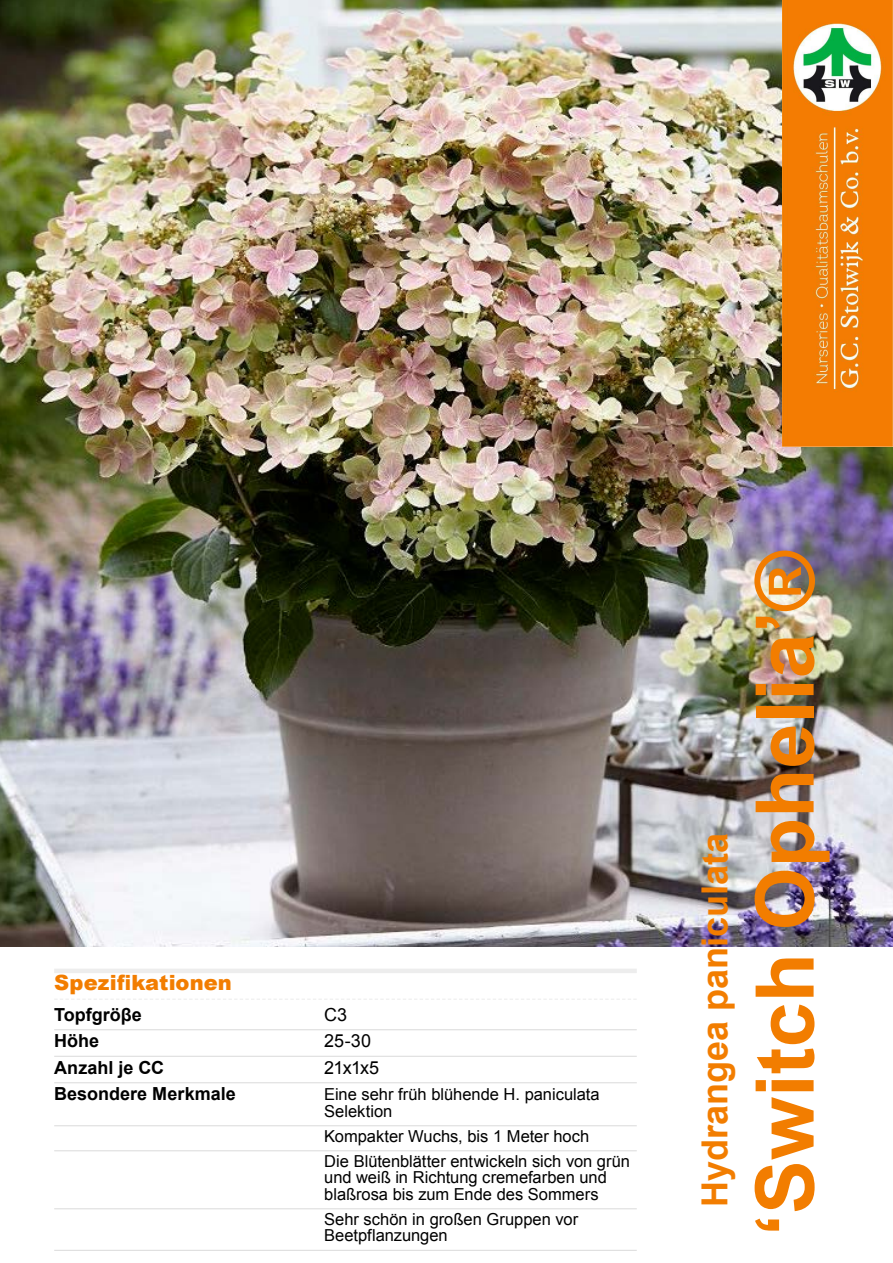
<style>
.page{position:relative;width:893px;height:1263px;background:#fff}
.page>*{position:absolute;margin:0;border:0;box-sizing:border-box;transform-origin:0 0}
.t1{font:700 81px "Arial";color:#f27d00}
.t2{font:700 36px "Arial";color:#f27d00}
.t3{font:900 21px "Arial";letter-spacing:.005em;color:#f27d00}
.t4{font:700 18px "Arial";color:#000}
.t5{font:18px "Arial";letter-spacing:-.02em;color:#000}
.t6{font:16.5px/16.5px "Arial";color:#000}
</style>
<div class="page">
<img style="left:0;top:0;width:893px;height:946px">
<div style="left:54px;top:968px;width:583px;height:5px;background:#ededed"></div>
<svg style="left:54px;top:999px;width:582px;height:1px"></svg>
<hr style="left:54px;top:1029px;width:583px;height:1px;background:#dadada">
<hr style="left:54px;top:1056px;width:583px;height:1px;background:#dadada">
<hr style="left:54px;top:1082px;width:583px;height:1px;background:#dadada">
<hr style="left:54px;top:1125px;width:583px;height:1px;background:#dadada">
<hr style="left:54px;top:1150px;width:583px;height:1px;background:#dadada">
<hr style="left:54px;top:1208px;width:583px;height:1px;background:#dadada">
<hr style="left:54px;top:1250px;width:583px;height:1px;background:#dadada">
<img style="left:782px;top:0;width:111px;height:447px">
<p class="t3" style="left:54px;top:967px;width:179px">Spezifikationen</p>
<p class="t4" style="left:54px;top:1002px;width:89px">Topfgröβe</p>
<p class="t5" style="left:324px;top:1003px;width:25px">C3</p>
<p class="t4" style="left:54px;top:1029px;width:47px">Höhe</p>
<p class="t5" style="left:324px;top:1029px;width:48px">25-30</p>
<p class="t4" style="left:54px;top:1055px;width:112px">Anzahl je CC</p>
<p class="t5" style="left:324px;top:1056px;width:56px">21x1x5</p>
<p class="t4" style="left:54px;top:1082px;width:183px">Besondere Merkmale</p>
<p class="t6" style="left:324px;top:1086px;width:277px">Eine sehr früh blühende H. paniculata<br>Selektion</p>
<p class="t6" style="left:324px;top:1124px;width:307px;line-height:25px">Kompakter Wuchs, bis 1 Meter hoch<br>Die Blütenblätter entwickeln sich von grün</p>
<p class="t6" style="left:324px;top:1169px;width:284px">und weiß in Richtung cremefarben und blaßrosa bis zum Ende des Sommers</p>
<p class="t6" style="left:324px;top:1211px;width:255px">Sehr schön in großen Gruppen vor<br>Beetpflanzungen</p>
<h2 class="t2" style="left:691px;top:1207px;width:376px;rotate:-90deg">Hydrangea paniculata</h2>
<h1 class="t1" style="left:731px;top:1236px;width:688px;rotate:-90deg">‘Switch Ophelia’®</h1>
</div>
